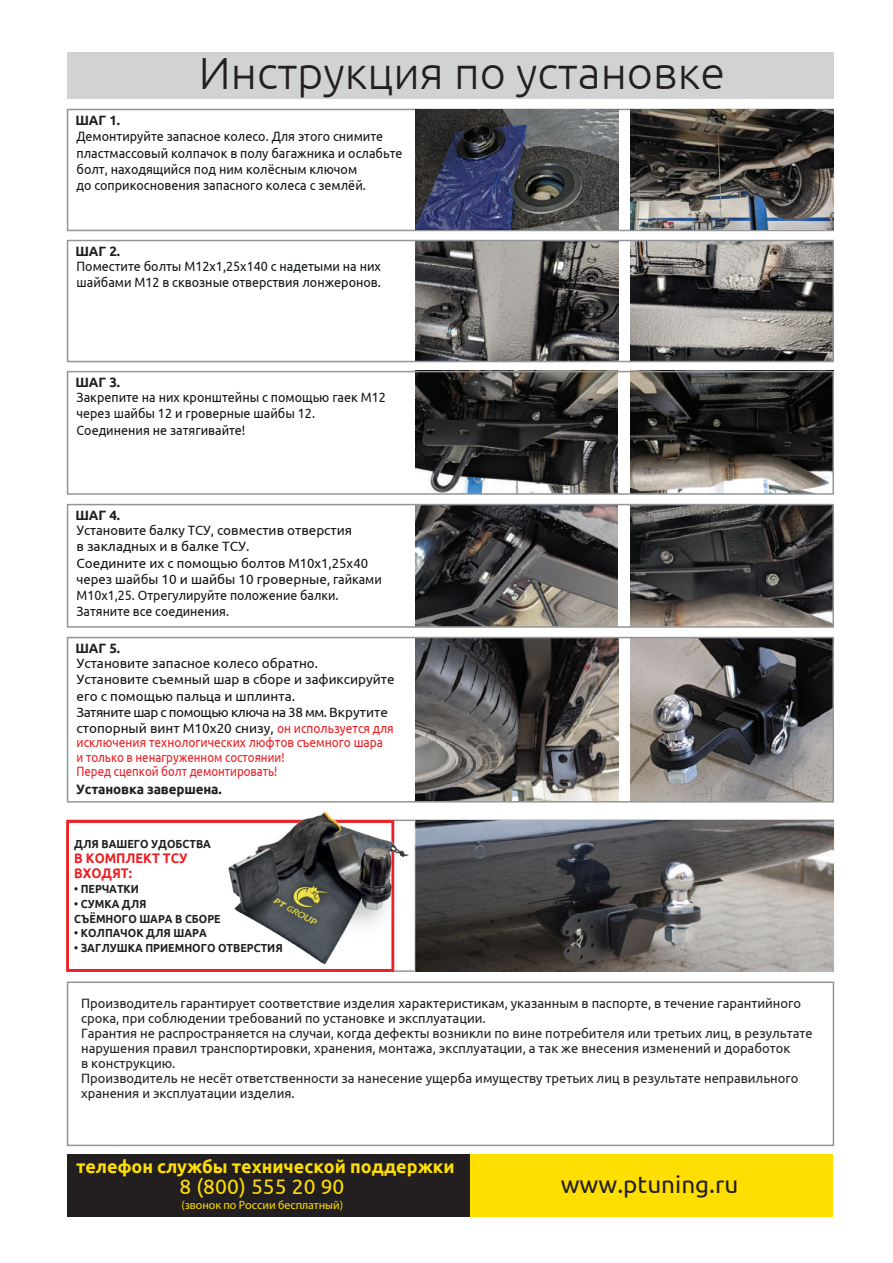
<style>
.page{position:relative;width:893px;height:1263px;background:#fff}
.page>*{position:absolute;margin:0;border:0;box-sizing:border-box;transform-origin:0 0}
.t1{font:300 45px "Ubuntu";color:#231f20}
.t2{font:24.3px "Ubuntu";color:#231f20}
.t3{font:21px "Ubuntu";letter-spacing:.005em;color:#ffdf01}
.t4{font:700 18px "Ubuntu";color:#ffdf01}
.t5{font:700 13.95px/15px "Ubuntu";color:#ee1d23;scale:.92 1}
.t6{font:13.5px/15px "Ubuntu";color:#231f20;scale:.96 1}
.t7{font:13.5px/16.2px "Ubuntu";color:#111416;scale:.93 1}
.t8{font:13.5px/16.2px "Ubuntu";color:#111416;scale:.96 1}
.t9{font:13.5px/16.2px "Ubuntu";color:#111416}
.t10{font:13.5px/14.4px "Ubuntu";color:#ee1d23;scale:.89 1}
.t11{font:700 13.5px "Ubuntu";letter-spacing:-.01em;color:#231f20}
.t12{font:12px "Myriad Pro";letter-spacing:-.005em;color:#ffdf01}
.t13{font:700 11.7px "Ubuntu";color:#231f20;scale:.92 1}
.s1{color:#ee1d23}
</style>
<div class="page">
<img style="left:415px;top:640px;width:203px;height:159px">
<img style="left:630px;top:640px;width:201px;height:159px">
<img style="left:415px;top:507px;width:203px;height:118px">
<img style="left:631px;top:507px;width:200px;height:118px">
<div style="left:67px;top:109px;width:767px;height:122px;border:2px solid #939598"></div>
<div style="left:67px;top:981px;width:767px;height:165px;border:2px solid #939598"></div>
<div style="left:67px;top:1154px;width:764px;height:63px;background:#231f20"></div>
<div style="left:470px;top:1154px;width:362px;height:63px;background:#ffdf01"></div>
<div style="left:67px;top:53px;width:766px;height:46px;background:#d1d2d4"></div>
<img style="left:631px;top:109px;width:202px;height:121px">
<img style="left:415px;top:109px;width:203px;height:121px">
<img style="left:415px;top:243px;width:203px;height:116px">
<img style="left:415px;top:374px;width:203px;height:118px">
<img style="left:631px;top:374px;width:200px;height:118px">
<img style="left:631px;top:243px;width:200px;height:116px">
<div style="left:67px;top:371px;width:767px;height:124px;border:2px solid #939598"></div>
<div style="left:67px;top:504px;width:767px;height:124px;border:2px solid #939598"></div>
<div style="left:67px;top:637px;width:767px;height:165px;border:2px solid #939598"></div>
<div style="left:67px;top:240px;width:767px;height:122px;border:2px solid #939598"></div>
<img style="left:437px;top:820px;width:396px;height:151px">
<div style="left:66px;top:820px;width:328px;height:152px;border:3px solid #ee1d23"></div>
<img style="left:207px;top:801px;width:230px;height:171px">
<h1 class="t1" style="left:199px;top:46px;width:528px">Инструкция по установке</h1>
<p class="t11" style="left:75px;top:112px;width:46px">ШАГ 1.</p>
<p class="t7" style="left:77px;top:128px;width:352px">Демонтируйте запасное колесо. Для этого снимите пластмассовый колпачок в полу багажника и ослабьте болт, находящийся под ним колёсным ключом<br>до соприкосновения запасного колеса с землёй.</p>
<p class="t11" style="left:75px;top:243px;width:46px">ШАГ 2.</p>
<p class="t7" style="left:77px;top:258px;width:329px">Поместите болты М12х1,25х140 с надетыми на них шайбами М12 в сквозные отверствия лонжеронов.</p>
<p class="t11" style="left:75px;top:374px;width:46px">ШАГ 3.</p>
<p class="t7" style="left:77px;top:389px;width:334px">Закрепите на них кронштейны с помощью гаек М12 через шайбы 12 и гроверные шайбы 12.<br>Соединения не затягивайте!</p>
<p class="t11" style="left:75px;top:507px;width:46px">ШАГ 4.</p>
<p class="t8" style="left:77px;top:522px;width:319px">Установите балку ТСУ, совместив отверстия<br>в закладных и в балке ТСУ.<br>Соедините их с помощью болтов М10х1,25х40 через шайбы 10 и шайбы 10 гроверные, гайками М10х1,25. Отрегулируйте положение балки.<br>Затяните все соединения.</p>
<p class="t11" style="left:75px;top:640px;width:46px">ШАГ 5.</p>
<p class="t9" style="left:77px;top:655px;width:320px">Установите запасное колесо обратно.<br>Установите съемный шар в сборе и зафиксируйте его с помощью пальца и шплинта.<br>Затяните шар с помощью ключа на 38 мм. Вкрутите стопорный винт М10х20 снизу, <span class="s1">он используется для</span></p>
<p class="t10" style="left:77px;top:735px;width:346px">исключения технологических люфтов съемного шара и только в ненагруженном состоянии!<br>Перед сцепкой болт демонтировать!</p>
<p class="t11" style="left:76px;top:781px;width:147px">Установка завершена.</p>
<p class="t13" style="left:74px;top:837px;width:150px">ДЛЯ ВАШЕГО УДОБСТВА</p>
<p class="t5" style="left:74px;top:850px;width:124px">В КОМПЛЕКТ ТСУ<br>ВХОДЯТ:</p>
<p class="t13" style="left:81px;top:881px;width:65px">ПЕРЧАТКИ</p>
<p class="t13" style="left:81px;top:896px;width:73px">СУМКА ДЛЯ</p>
<p class="t13" style="left:74px;top:911px;width:161px">СЪЁМНОГО ШАРА В СБОРЕ</p>
<p class="t13" style="left:81px;top:926px;width:138px">КОЛПАЧОК ДЛЯ ШАРА</p>
<p class="t13" style="left:81px;top:941px;width:221px">ЗАГЛУШКА ПРИЕМНОГО ОТВЕРСТИЯ</p>
<p class="t6" style="left:81px;top:995px;width:764px">Производитель гарантирует соответствие изделия характеристикам, указанным в паспорте, в течение гарантийного срока, при соблюдении требований по установке и эксплуатации.<br>Гарантия не распространяется на случаи, когда дефекты возникли по вине потребителя или третьих лиц, в результате нарушения правил транспортировки, хранения, монтажа, эксплуатации, а так же внесения изменений и доработок<br>в конструкцию.<br>Производитель не несёт ответственности за нанесение ущерба имуществу третьих лиц в результате неправильного хранения и эксплуатации изделия.</p>
<h3 class="t4" style="left:76px;top:1156px;width:380px">телефон службы технической поддержки</h3>
<h3 class="t3" style="left:179px;top:1174px;width:166px">8 (800) 555 20 90</h3>
<p class="t12" style="left:181px;top:1197px;width:163px">(звонок по России бесплатный)</p>
<h2 class="t2" style="left:561px;top:1169px;width:179px">www.ptuning.ru</h2>
</div>
